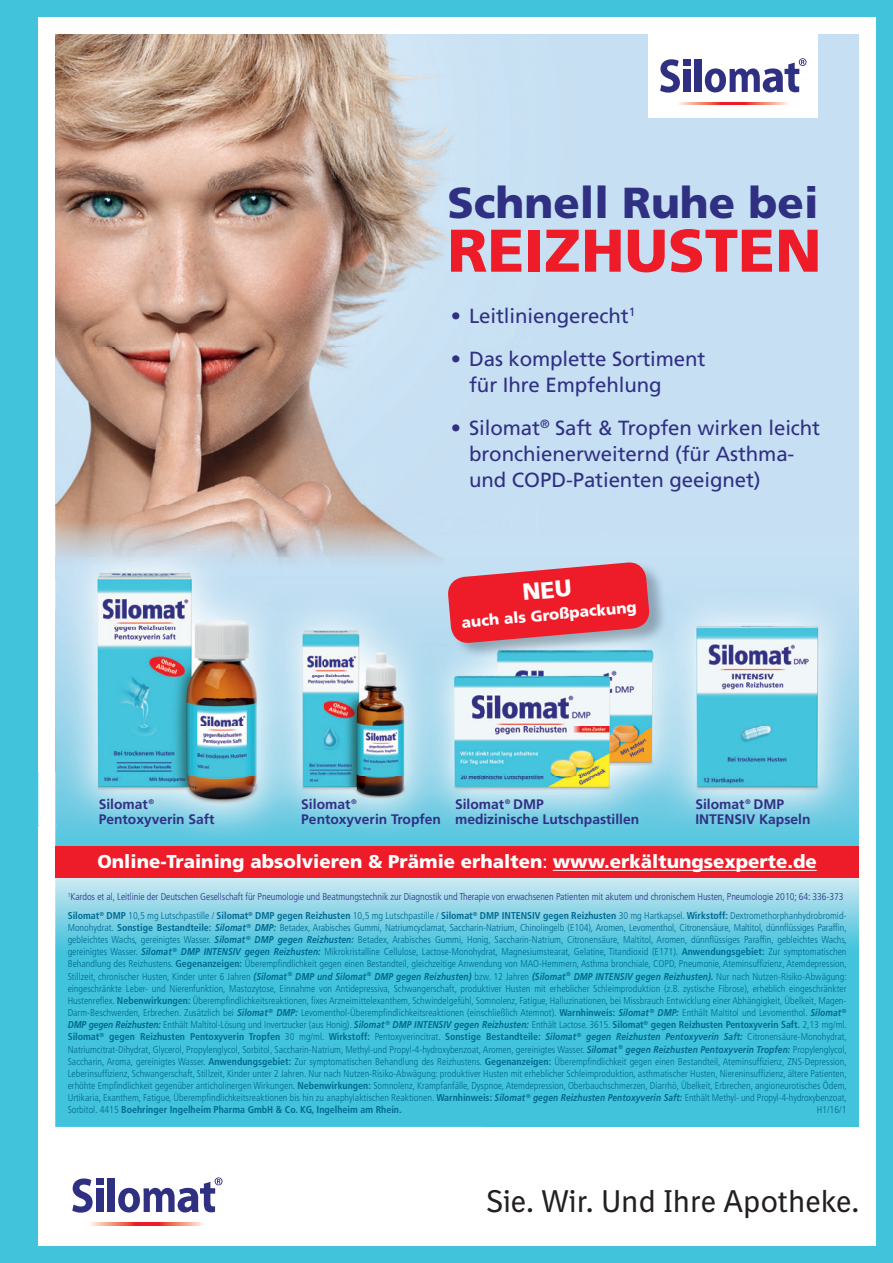
<style>
.page{position:relative;width:893px;height:1263px;background:#42c3dc}
.page>*{position:absolute;margin:0;border:0;box-sizing:border-box;transform-origin:0 0}
.t1{font:900 60.15px "Frutiger";color:#ee1c28}
.t2{font:900 43.35px "Frutiger";color:#303083}
.t3{font:30.45px "BI Sans NEXT";color:#231f20}
.t4{font:20.4px/26.2px "Frutiger";letter-spacing:-.005em;color:#303083}
.t5{font:900 18.6px "Frutiger";color:#fff}
.t6{font:900 15.3px "Frutiger";color:#fff}
.t7{font:700 13.8px/15.3px "Frutiger CE";color:#303083}
.t8{font:700 13.8px "Frutiger";color:#303083}
.t9{font:300 condensed 9.9px/12.1px "Frutiger";letter-spacing:-.01em;color:#006991;text-align:justify}
.t10{font:300 condensed 9.9px/18.3px "Frutiger";letter-spacing:-.005em;color:#303083}
.s1{font-family:"Frutiger CE"}
.s2{font-weight:400}
.s3{font-weight:700;color:#006991}
.s4{color:#006991}
.s5{font-weight:700}
.s6{font-weight:700;font-style:italic;font-stretch:normal}
</style>
<div class="page">
<div style="left:38px;top:17px;width:838px;height:1229px;background:#fff"></div>
<img style="left:55px;top:877px;width:428px;height:250px">
<img style="left:483px;top:877px;width:376px;height:250px">
<img style="left:58px;top:677px;width:801px;height:167px">
<img style="left:38px;top:578px;width:20px;height:247px">
<img style="left:58px;top:578px;width:389px;height:50px">
<img style="left:58px;top:628px;width:427px;height:49px">
<img style="left:485px;top:659px;width:160px;height:18px">
<img style="left:645px;top:628px;width:214px;height:49px">
<img style="left:55px;top:34px;width:804px;height:523px">
<img style="left:58px;top:533px;width:801px;height:24px">
<img style="left:55px;top:557px;width:430px;height:21px">
<svg style="left:72px;top:1178px;width:21px;height:34px"></svg>
<div style="left:96px;top:1188px;width:8px;height:24px;background:#303083"></div>
<div style="left:96px;top:1178px;width:8px;height:7px;background:#303083"></div>
<div style="left:107px;top:1178px;width:8px;height:34px;background:#303083"></div>
<svg style="left:118px;top:1177px;width:105px;height:35px"></svg>
<svg style="left:91px;top:1222px;width:112px;height:3px"></svg>
<div style="left:648px;top:27px;width:170px;height:91px;background:#fff"></div>
<svg style="left:660px;top:59px;width:20px;height:34px"></svg>
<div style="left:683px;top:69px;width:8px;height:23px;background:#303083"></div>
<div style="left:683px;top:59px;width:8px;height:7px;background:#303083"></div>
<div style="left:694px;top:59px;width:8px;height:33px;background:#303083"></div>
<svg style="left:705px;top:58px;width:101px;height:34px"></svg>
<svg style="left:678px;top:102px;width:110px;height:3px"></svg>
<img style="left:450px;top:562px;width:218px;height:97px">
<div style="left:55px;top:846px;width:804px;height:31px;background:#ee1c28"></div>
<hr style="left:553px;top:870px;width:264px;height:1px;background:#fff">
<svg style="left:447px;top:561px;width:203px;height:83px;background:#e04552"></svg>
<h2 class="t2" style="left:447px;top:176px;width:373px">Schnell Ruhe bei</h2>
<h1 class="t1" style="left:447px;top:214px;width:376px">REIZHUSTEN</h1>
<h3 class="t4" style="left:451px;top:303px;width:186px">• Leitliniengerecht<sup>1</sup></h3>
<h3 class="t4" style="left:469px;top:346px;width:238px;text-indent:-18px">• Das komplette Sortiment für Ihre Empfehlung</h3>
<h3 class="t4" style="left:469px;top:415px;width:353px;text-indent:-18px">• Silomat<sup>®</sup> Saft &amp; Tropfen wirken leicht bronchienerweiternd (für Asthma&shy;und COPD-Patienten geeignet)</h3>
<h3 class="t7" style="left:99px;top:796px;width:117px">Silomat®<br>Pentoxyverin Saft</h3>
<h3 class="t6" style="left:461px;top:613px;width:177px;rotate:-5deg">auch als Großpackung</h3>
<h3 class="t7" style="left:301px;top:796px;width:141px">Silomat®<br>Pentoxyverin Tropfen</h3>
<h3 class="t7" style="left:455px;top:796px;width:186px">Silomat®DMP<br>medizinische Lutschpastillen</h3>
<h3 class="t7" style="left:695px;top:796px;width:90px">Silomat®DMP</h3>
<h3 class="t8" style="left:695px;top:811px;width:117px">INTENSIV <span class="s1">Kapseln</span></h3>
<h3 class="t5" style="left:97px;top:851px;width:721px">Online-Training absolvieren &amp; Prämie erhalten<span class="s2">:</span> www.erkältungsexperte.de</h3>
<p class="t10" style="left:68px;top:888px;width:780px"><sup>1</sup>Kardos et al, Leitlinie der Deutschen Gesellschaft für Pneumologie und Beatmungstechnik zur Diagnostik und Therapie von erwachsenen Patienten mit akutem und chronischem Husten, Pneumologie 2010; 64: 336-373<br><span class="s3">Silomat</span><sup>®</sup> <span class="s3">DMP</span> <span class="s4">10,5 mg Lutschpastille /</span> <span class="s3">Silomat</span><sup>®</sup> <span class="s3">DMP gegen Reizhusten</span> <span class="s4">10,5 mg Lutschpastille /</span> <span class="s3">Silomat</span><sup>®</sup> <span class="s3">DMP INTENSIV gegen Reizhusten</span> <span class="s4">30 mg Hartkapsel.</span> <span class="s3">Wirkstoff:</span> <span class="s4">Dextromethorphanhydrobromid-</span></p>
<p class="t9" style="left:68px;top:922px;width:781px">Monohydrat. <span class="s5">Sonstige Bestandteile:</span> <span class="s6">Silomat</span> <sup>®</sup> <span class="s6">DMP:</span> Betadex, Arabisches Gummi, Natriumcyclamat, Saccharin-Natrium, Chinolingelb (E104), Aromen, Levomenthol, Citronensäure, Maltitol, dünnflüssiges Paraffin, gebleichtes Wachs, gereinigtes Wasser. <span class="s6">Silomat</span> <sup>®</sup> <span class="s6">DMP gegen Reizhusten:</span> Betadex, Arabisches Gummi, Honig, Saccharin-Natrium, Citronensäure, Maltitol, Aromen, dünnflüssiges Paraffin, gebleichtes Wachs, gereinigtes Wasser. <span class="s6">Silomat</span> <sup>®</sup> <span class="s6">DMP INTENSIV gegen Reizhusten:</span> Mikrokristalline Cellulose, Lactose-Monohydrat, Magnesiumstearat, Gelatine, Titandioxid (E171). <span class="s5">Anwendungsgebiet:</span> Zur symptomatischen Behandlung des Reizhustens. <span class="s5">Gegenanzeigen:</span> Überempfindlichkeit gegen einen Bestandteil, gleichzeitige Anwendung von MAO-Hemmern, Asthma bronchiale, COPD, Pneumonie, Ateminsuffizienz, Atemdepression, Stillzeit, chronischer Husten, Kinder unter 6 Jahren <span class="s6">(Silomat</span> <sup>®</sup> <span class="s6">DMP und Silomat</span> <sup>®</sup> <span class="s6">DMP gegen Reizhusten)</span> bzw. 12 Jahren <span class="s6">(Silomat</span> <sup>®</sup> <span class="s6">DMP INTENSIV gegen Reizhusten).</span> Nur nach Nutzen-Risiko-Abwägung: eingeschränkte Leber- und Nierenfunktion, Mastozytose, Einnahme von Antidepressiva, Schwangerschaft, produktiver Husten mit erheblicher Schleimproduktion (z.B. zystische Fibrose), erheblich eingeschränkter Hustenreflex. <span class="s5">Nebenwirkungen:</span> Überempfindlichkeitsreaktionen, fixes Arzneimittelexanthem, Schwindelgefühl, Somnolenz, Fatigue, Halluzinationen, bei Missbrauch Entwicklung einer Abhängigkeit, Übelkeit, Magen-Darm-Beschwerden, Erbrechen. Zusätzlich bei <span class="s6">Silomat</span> <sup>®</sup> <span class="s6">DMP:</span> Levomenthol-Überempfindlichkeitsreaktionen (einschließlich Atemnot). <span class="s5">Warnhinweis:</span> <span class="s6">Silomat</span> <sup>®</sup> <span class="s6">DMP:</span> Enthält Maltitol und Levomenthol. <span class="s6">Silomat</span> <sup>® </sup><span class="s6">DMP gegen Reizhusten:</span> Enthält Maltitol-Lösung und Invertzucker (aus Honig). <span class="s6">Silomat</span> <sup>®</sup> <span class="s6">DMP INTENSIV gegen Reizhusten:</span> Enthält Lactose. 3615. <span class="s5">Silomat</span><sup>®</sup> <span class="s5">gegen Reizhusten Pentoxyverin Saft.</span> 2,13 mg/ml.<br><span class="s5">Silomat</span><sup>®</sup> <span class="s5">gegen Reizhusten Pentoxyverin Tropfen</span> 30 mg/ml. <span class="s5">Wirkstoff:</span> Pentoxyverincitrat. <span class="s5">Sonstige Bestandteile:</span> <span class="s6">Silomat</span> <sup>®</sup> <span class="s6">gegen Reizhusten Pentoxyverin Saft:</span> Citronensäure-Monohydrat, Natriumcitrat-Dihydrat, Glycerol, Propylenglycol, Sorbitol, Saccharin-Natrium, Methyl-und Propyl-4-hydroxybenzoat, Aromen, gereinigtes Wasser. <span class="s6">Silomat</span> <sup>®</sup> <span class="s6">gegen Reizhusten Pentoxyverin Tropfen:</span> Propylenglycol, Saccharin, Aroma, gereinigtes Wasser. <span class="s5">Anwendungsgebiet:</span> Zur symptomatischen Behandlung des Reizhustens. <span class="s5">Gegenanzeigen:</span> Überempfindlichkeit gegen einen Bestandteil, Ateminsuffizienz, ZNS-Depression, Leberinsuffizienz, Schwangerschaft, Stillzeit, Kinder unter 2 Jahren. Nur nach Nutzen-Risiko-Abwägung: produktiver Husten mit erheblicher Schleimproduktion, asthmatischer Husten, Niereninsuffizienz, ältere Patienten, erhöhte Empfindlichkeit gegenüber anticholinergen Wirkungen. <span class="s5">Nebenwirkungen:</span> Somnolenz, Krampfanfälle, Dyspnoe, Atemdepression, Oberbauchschmerzen, Diarrhö, Übelkeit, Erbrechen, angioneurotisches Ödem, Urtikaria, Exanthem, Fatigue, Überempfindlichkeitsreaktionen bis hin zu anaphylaktischen Reaktionen. <span class="s5">Warnhinweis:</span> <span class="s6">Silomat</span> <sup>®</sup> <span class="s6">gegen Reizhusten Pentoxyverin Saft:</span> Enthält Methyl- und Propyl-4-hydroxybenzoat, Sorbitol. 4415 <span class="s5">Boehringer Ingelheim Pharma GmbH &amp; Co. KG, Ingelheim am Rhein.</span></p>
<p class="t9" style="left:817px;top:1104px;width:31px">H1/16/1</p>
<h3 class="t3" style="left:486px;top:1183px;width:375px">Sie. Wir. Und Ihre Apotheke.</h3>
</div>
